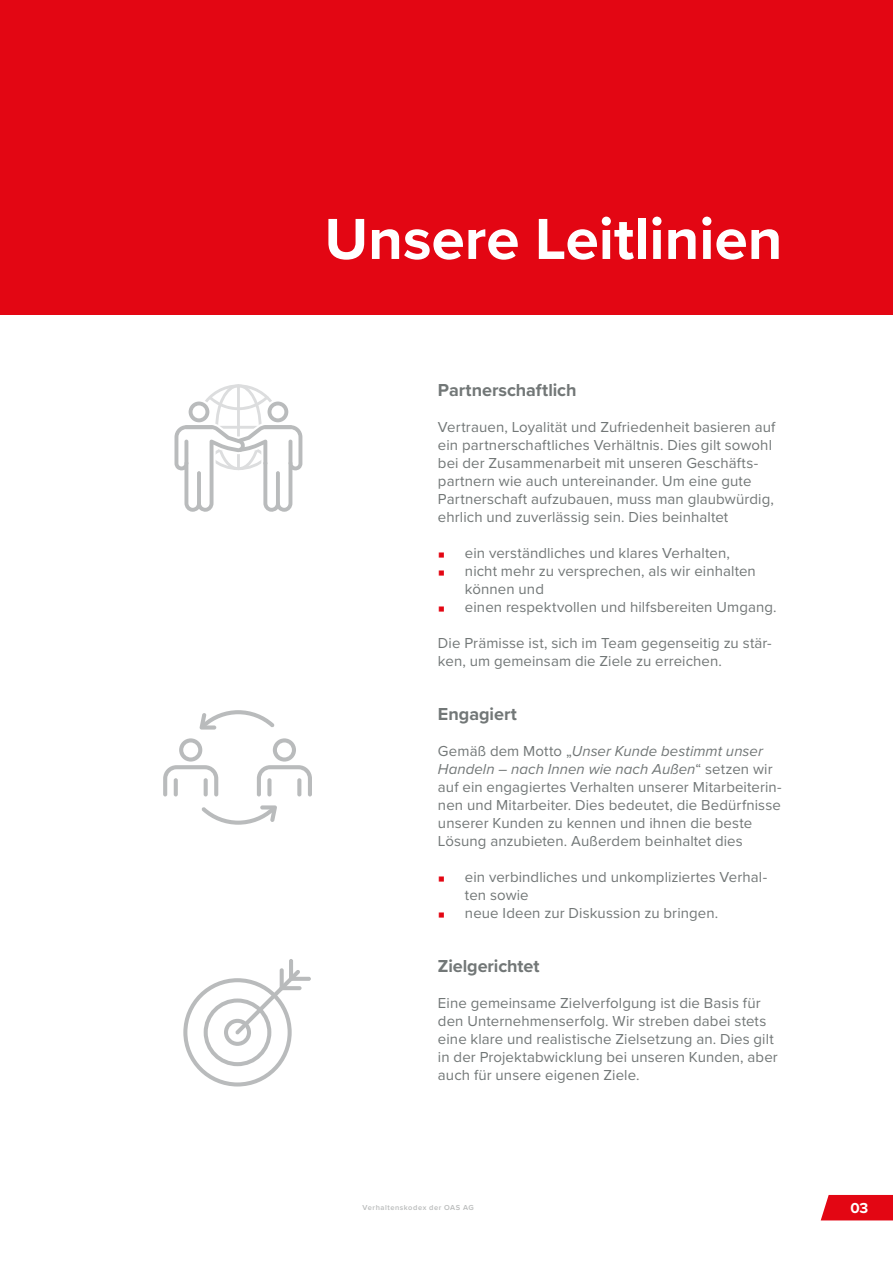
<style>
.page{position:relative;width:893px;height:1263px;background:#fff}
.page>*{position:absolute;margin:0;border:0;box-sizing:border-box;transform-origin:0 0}
.t1{font:700 60px "Proxima Nova";color:#fff}
.t2{font:700 18px "Proxima Nova";letter-spacing:-.005em;color:#727777}
.t3{font:15px/18px "Proxima Nova";letter-spacing:.005em;color:#727777}
.t4{font:700 15px "Proxima Nova";color:#fff}
.t5{font:9px "Cambria";color:#e30613}
.t6{font:600 7.5px "Proxima Nova";letter-spacing:.07em;color:#b9bbbb}
.s1{font-style:italic}
</style>
<div class="page">
<div style="left:0;top:0;width:893px;height:315px;background:#e30613"></div>
<div style="left:821px;top:1195px;width:72px;height:25px;background:#e30613"></div>
<svg style="left:174px;top:384px;width:128px;height:128px"></svg>
<svg style="left:163px;top:738px;width:55px;height:58px"></svg>
<hr style="left:174px;top:778px;width:4px;height:18px;background:#b9bbbc;border-radius:2px">
<svg style="left:204px;top:778px;width:4px;height:18px"></svg>
<svg style="left:257px;top:738px;width:55px;height:58px"></svg>
<svg style="left:267px;top:778px;width:4px;height:18px"></svg>
<svg style="left:297px;top:778px;width:4px;height:18px"></svg>
<svg style="left:200px;top:710px;width:75px;height:19px"></svg>
<svg style="left:201px;top:805px;width:76px;height:20px"></svg>
<svg style="left:183px;top:970px;width:117px;height:116px"></svg>
<svg style="left:280px;top:968px;width:4px;height:22px"></svg>
<hr style="left:289px;top:959px;width:4px;height:22px;background:#b9bbbc;border-radius:2px">
<hr style="left:280px;top:986px;width:22px;height:4px;background:#b9bbbc;border-radius:2px">
<hr style="left:289px;top:977px;width:22px;height:4px;background:#b9bbbc;border-radius:2px">
<h1 class="t1" style="left:324px;top:194px;width:459px">Unsere Leitlinien</h1>
<p class="t2" style="left:438px;top:377px;width:140px">Partnerschaftlich</p>
<p class="t3" style="left:438px;top:417px;width:339px">Vertrauen, Loyalität und Zufriedenheit basieren auf ein partnerschaftliches Verhältnis. Dies gilt sowohl bei der Zusammenarbeit mit unseren Geschäfts&shy;partnern wie auch untereinander. Um eine gute Partnerschaft aufzubauen, muss man glaubwürdig, ehrlich und zuverlässig sein. Dies beinhaltet</p>
<p class="t5" style="left:438px;top:550px;width:9px">◼</p>
<p class="t3" style="left:465px;top:543px;width:266px">ein verständliches und klares Verhalten,</p>
<p class="t5" style="left:438px;top:568px;width:9px">◼</p>
<p class="t3" style="left:465px;top:561px;width:292px">nicht mehr zu versprechen, als wir einhalten können und</p>
<p class="t5" style="left:438px;top:604px;width:9px">◼</p>
<p class="t3" style="left:465px;top:597px;width:313px">einen respektvollen und hilfsbereiten Umgang.</p>
<p class="t3" style="left:438px;top:633px;width:335px">Die Prämisse ist, sich im Team gegenseitig zu stär&shy;ken, um gemeinsam die Ziele zu erreichen.</p>
<p class="t2" style="left:438px;top:701px;width:80px">Engagiert</p>
<p class="t3" style="left:438px;top:741px;width:345px">Gemäß dem Motto „<span class="s1">Unser Kunde bestimmt unser Handeln – nach Innen wie nach Außen</span>“ setzen wir auf ein engagiertes Verhalten unserer Mitarbeiterin&shy;nen und Mitarbeiter. Dies bedeutet, die Bedürfnisse unserer Kunden zu kennen und ihnen die beste Lösung anzubieten. Außerdem beinhaltet dies</p>
<p class="t5" style="left:438px;top:874px;width:9px">◼</p>
<p class="t3" style="left:465px;top:867px;width:304px">ein verbindliches und unkompliziertes Verhal&shy;ten sowie</p>
<p class="t5" style="left:438px;top:910px;width:9px">◼</p>
<p class="t3" style="left:465px;top:903px;width:255px">neue Ideen zur Diskussion zu bringen.</p>
<p class="t2" style="left:438px;top:953px;width:103px">Zielgerichtet</p>
<p class="t3" style="left:438px;top:993px;width:341px">Eine gemeinsame Zielverfolgung ist die Basis für den Unternehmenserfolg. Wir streben dabei stets eine klare und realistische Zielsetzung an. Dies gilt in der Projektabwicklung bei unseren Kunden, aber auch für unsere eigenen Ziele.</p>
<p class="t6" style="left:363px;top:1202px;width:113px">Verhaltenskodex der OAS AG</p>
<p class="t4" style="left:850px;top:1196px;width:19px">03</p>
</div>
